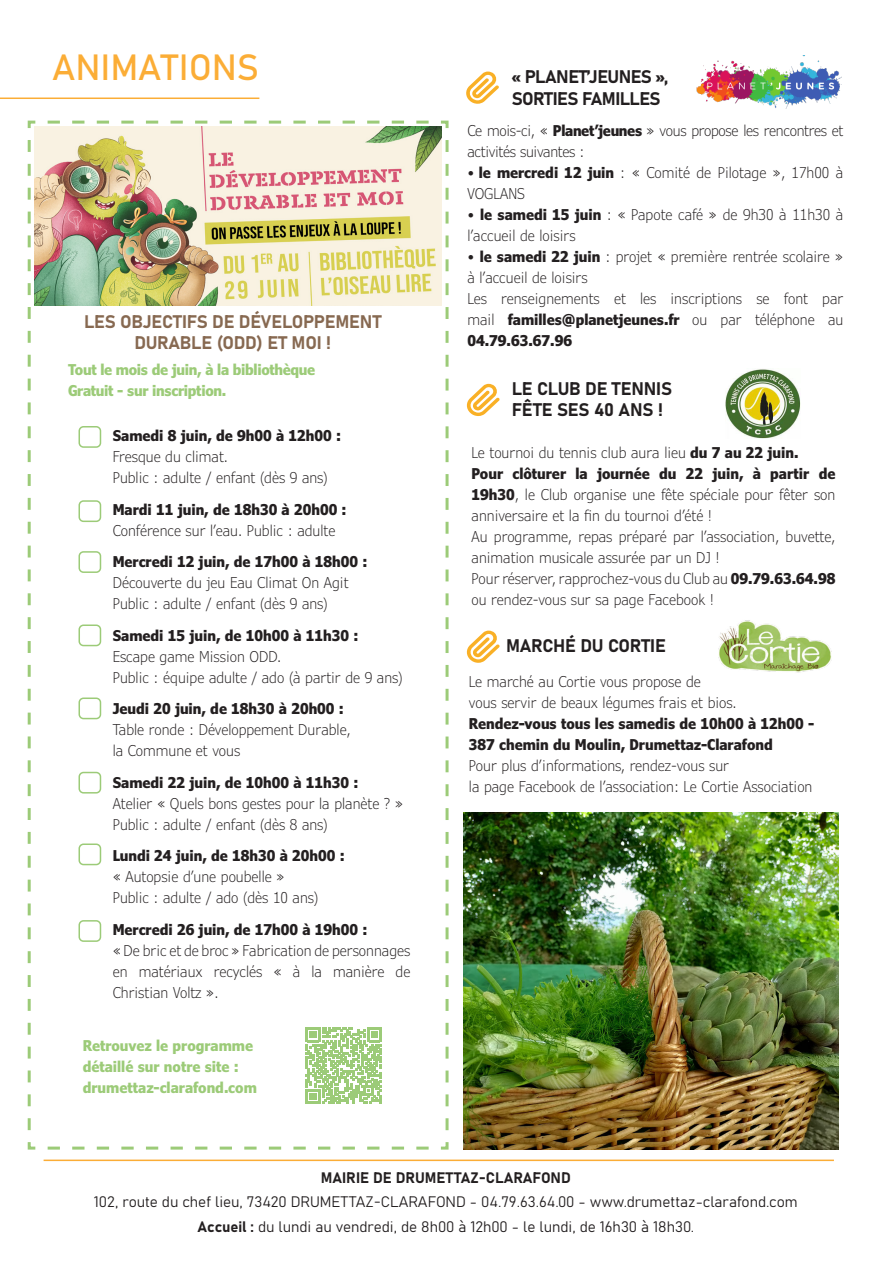
<style>
.page{position:relative;width:893px;height:1263px;background:#fff}
.page>*{position:absolute;margin:0;border:0;box-sizing:border-box;transform-origin:0 0}
.t1{font:36px "Bahnschrift";color:#fbad36}
.t2{font:18px/21.6px "Bahnschrift";letter-spacing:-.02em;color:#231f20}
.t3{font:18px/21.6px "Bahnschrift";letter-spacing:-.01em;color:#876951;text-align:center}
.t4{font:300 condensed 15px/21px "Verdana Pro";color:#231f20}
.t5{font:700 condensed 15px/21px "Verdana Pro";color:#231f20}
.t6{font:15px/24px "Bahnschrift";color:#231f20;text-align:center}
.t7{font:300 condensed 15px/21px "Verdana Pro";letter-spacing:-.02em;color:#231f20}
.t8{font:700 condensed 15px/21px "Verdana Pro";color:#9ccb78}
.t9{font:700 condensed 15px/21px "Verdana Pro";letter-spacing:-.02em;color:#9ccb78}
.s1{font-weight:700}
</style>
<div class="page">
<hr style="left:44px;top:1159px;width:790px;height:2px;background:#fbad36">
<svg style="left:27px;top:120px;width:422px;height:1030px"></svg>
<hr style="left:0;top:98px;width:259px;height:1px;background:#fbad36">
<svg style="left:466px;top:384px;width:34px;height:32px"></svg>
<svg style="left:466px;top:72px;width:33px;height:32px"></svg>
<img style="left:696px;top:55px;width:146px;height:54px">
<svg style="left:466px;top:631px;width:34px;height:32px"></svg>
<img style="left:726px;top:369px;width:75px;height:70px">
<svg style="left:306px;top:1028px;width:76px;height:75px"></svg>
<div style="left:79px;top:427px;width:21px;height:20px;background:#fff;border-radius:4px"></div>
<div style="left:79px;top:426px;width:22px;height:22px;border:2px solid #9ccb78;border-radius:4px"></div>
<div style="left:79px;top:501px;width:21px;height:20px;background:#fff;border-radius:4px"></div>
<div style="left:79px;top:500px;width:22px;height:22px;border:2px solid #9ccb78;border-radius:4px"></div>
<div style="left:79px;top:552px;width:21px;height:20px;background:#fff;border-radius:4px"></div>
<div style="left:79px;top:551px;width:22px;height:22px;border:2px solid #9ccb78;border-radius:4px"></div>
<div style="left:79px;top:625px;width:21px;height:20px;background:#fff;border-radius:4px"></div>
<div style="left:79px;top:624px;width:22px;height:22px;border:2px solid #9ccb78;border-radius:4px"></div>
<div style="left:79px;top:698px;width:21px;height:20px;background:#fff;border-radius:4px"></div>
<div style="left:79px;top:697px;width:22px;height:22px;border:2px solid #9ccb78;border-radius:4px"></div>
<div style="left:79px;top:772px;width:21px;height:21px;background:#fff;border-radius:4px"></div>
<div style="left:79px;top:772px;width:22px;height:21px;border:2px solid #9ccb78;border-radius:4px"></div>
<div style="left:79px;top:921px;width:21px;height:20px;background:#fff;border-radius:4px"></div>
<div style="left:79px;top:920px;width:22px;height:22px;border:2px solid #9ccb78;border-radius:4px"></div>
<div style="left:79px;top:844px;width:21px;height:20px;background:#fff;border-radius:4px"></div>
<div style="left:79px;top:843px;width:22px;height:22px;border:2px solid #9ccb78;border-radius:4px"></div>
<img style="left:718px;top:620px;width:114px;height:53px">
<img style="left:34px;top:126px;width:407px;height:180px">
<img style="left:463px;top:812px;width:375px;height:337px">
<h1 class="t1" style="left:52px;top:46px;width:208px">ANIMATIONS</h1>
<p class="t3" style="left:84px;top:310px;width:299px">LES OBJECTIFS DE DÉVELOPPEMENT<br>DURABLE (ODD) ET MOI !</p>
<p class="t9" style="left:68px;top:360px;width:249px">Tout le mois de juin, à la bibliothèque<br>Gratuit - sur inscription.</p>
<p class="t5" style="left:113px;top:427px;width:230px">Samedi 8 juin, de 9h00 à 12h00 :</p>
<p class="t4" style="left:113px;top:448px;width:216px">Fresque du climat.<br>Public : adulte / enfant (dès 9 ans)</p>
<p class="t5" style="left:113px;top:500px;width:235px">Mardi 11 juin, de 18h30 à 20h00 :</p>
<p class="t4" style="left:113px;top:521px;width:224px">Conférence sur l’eau. Public : adulte</p>
<p class="t5" style="left:113px;top:553px;width:256px">Mercredi 12 juin, de 17h00 à 18h00 :</p>
<p class="t4" style="left:113px;top:574px;width:237px">Découverte du jeu Eau Climat On Agit<br>Public : adulte / enfant (dès 9 ans)</p>
<p class="t5" style="left:113px;top:626px;width:247px">Samedi 15 juin, de 10h00 à 11h30 :</p>
<p class="t4" style="left:113px;top:647px;width:291px">Escape game Mission ODD.<br>Public : équipe adulte / ado (à partir de 9 ans)</p>
<p class="t5" style="left:113px;top:700px;width:233px">Jeudi 20 juin, de 18h30 à 20h00 :</p>
<p class="t4" style="left:113px;top:721px;width:239px">Table ronde : Développement Durable, la Commune et vous</p>
<p class="t5" style="left:113px;top:773px;width:247px">Samedi 22 juin, de 10h00 à 11h30 :</p>
<p class="t4" style="left:113px;top:794px;width:292px">Atelier « Quels bons gestes pour la planète ? »<br>Public : adulte / enfant (dès 8 ans)</p>
<p class="t5" style="left:113px;top:847px;width:234px">Lundi 24 juin, de 18h30 à 20h00 :</p>
<p class="t4" style="left:113px;top:868px;width:207px">« Autopsie d’une poubelle »<br>Public : adulte / ado (dès 10 ans)</p>
<p class="t5" style="left:113px;top:920px;width:256px">Mercredi 26 juin, de 17h00 à 19h00 :</p>
<p class="t4" style="left:113px;top:941px;width:299px;text-align:justify">« De bric et de broc » Fabrication de personnages en matériaux recyclés « à la manière de Christian Voltz ».</p>
<p class="t8" style="left:83px;top:1036px;width:176px">Retrouvez le programme détaillé sur notre site : drumettaz-clarafond.com</p>
<p class="t2" style="left:512px;top:65px;width:158px">« PLANET’JEUNES »,<br>SORTIES FAMILLES</p>
<p class="t7" style="left:467px;top:121px;width:377px">Ce mois-ci, « <span class="s1">Planet’jeunes</span> » vous propose les rencontres et activités suivantes :</p>
<p class="t4" style="left:467px;top:163px;width:377px">• <span class="s1">le mercredi 12 juin</span> : « Comité de Pilotage », 17h00 à<br>VOGLANS</p>
<p class="t4" style="left:467px;top:205px;width:377px">• <span class="s1">le samedi 15 juin</span> : « Papote café » de 9h30 à 11h30 à l’accueil de loisirs</p>
<p class="t4" style="left:467px;top:247px;width:377px">• <span class="s1">le samedi 22 juin</span> : projet « première rentrée scolaire » à l’accueil de loisirs<br>Les renseignements et les inscriptions se font par mail <span class="s1">familles@planetjeunes.fr</span> ou par téléphone au <span class="s1">04.79.63.67.96</span></p>
<p class="t2" style="left:512px;top:377px;width:162px">LE CLUB DE TENNIS<br>FÊTE SES 40 ANS !</p>
<p class="t4" style="left:472px;top:444px;width:365px">Le tournoi du tennis club aura lieu <span class="s1">du 7 au 22 juin.<br>Pour clôturer la journée du 22 juin, à partir de 19h30</span>, le Club organise une fête spéciale pour fêter son anniversaire et la fin du tournoi d’été !<br>Au programme, repas préparé par l’association, buvette, animation musicale assurée par un DJ !<br>Pour réserver, rapprochez-vous du Club au <span class="s1">09.79.63.64.98 </span>ou rendez-vous sur sa page Facebook !</p>
<p class="t2" style="left:506px;top:634px;width:161px">MARCHÉ DU CORTIE</p>
<p class="t4" style="left:469px;top:672px;width:269px">Le marché au Cortie vous propose de<br>vous servir de beaux légumes frais et bios.</p>
<p class="t5" style="left:469px;top:714px;width:347px">Rendez-vous tous les samedis de 10h00 à 12h00 -<br>387 chemin du Moulin, Drumettaz-Clarafond</p>
<p class="t4" style="left:469px;top:756px;width:345px">Pour plus d’informations, rendez-vous sur<br>la page Facebook de l’association: Le Cortie Association</p>
<p class="t6" style="left:94px;top:1165px;width:705px">MAIRIE DE DRUMETTAZ-CLARAFOND<br>102, route du chef lieu, 73420 DRUMETTAZ-CLARAFOND - 04.79.63.64.00 - www.drumettaz-clarafond.com</p>
<p class="t6" style="left:198px;top:1214px;width:498px">Accueil : du lundi au vendredi, de 8h00 à 12h00 - le lundi, de 16h30 à 18h30.</p>
</div>
